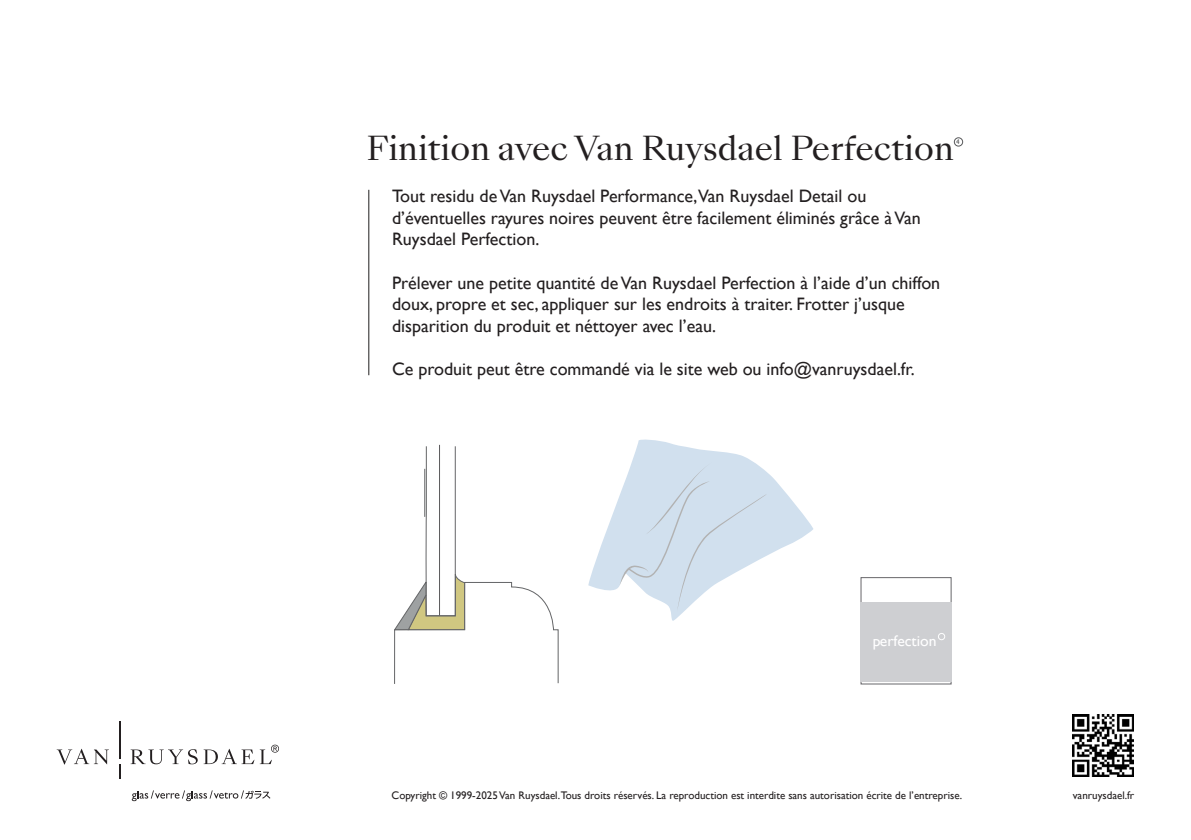
<style>
.page{position:relative;width:1191px;height:840px;background:#fff}
.page>*{position:absolute;margin:0;border:0;box-sizing:border-box;transform-origin:0 0}
.t1{font:32px "Sang Bleu Kingdom";color:#231f20}
.t2{font:18px/21.6px "Gill Sans";color:#231f20}
.t3{font:15.2px "Gill Sans";color:#fff}
.t4{font:11px "Gill Sans";color:#231f20}
.t5{font:7px "Gill Sans";color:#57585a}
</style>
<div class="page">
<svg style="left:588px;top:439px;width:225px;height:181px"></svg>
<svg style="left:619px;top:461px;width:148px;height:150px"></svg>
<div style="left:860px;top:577px;width:91px;height:107px;border:1px solid #67666a"></div>
<div style="left:860px;top:602px;width:91px;height:78px;background:#cecfd2"></div>
<div style="left:938px;top:632px;width:7px;height:7px;border:1px solid #fff;border-radius:50%"></div>
<hr style="left:439px;top:444px;width:1px;height:172px;background:#5a595b">
<svg style="left:394px;top:446px;width:165px;height:238px"></svg>
<hr style="left:368px;top:190px;width:1px;height:185px;background:#1f1e1e">
<div style="left:953px;top:137px;width:10px;height:9px;border:1px solid #57585a;border-radius:50%"></div>
<svg style="left:57px;top:748px;width:52px;height:16px"></svg>
<hr style="left:119px;top:721px;width:1px;height:37px;background:#231f20">
<svg style="left:119px;top:764px;width:1px;height:14px"></svg>
<svg style="left:204px;top:748px;width:50px;height:15px"></svg>
<svg style="left:131px;top:749px;width:67px;height:14px"></svg>
<svg style="left:260px;top:744px;width:19px;height:19px"></svg>
<svg style="left:132px;top:790px;width:138px;height:10px"></svg>
<img style="left:1072px;top:714px;width:61px;height:61px">
<p class="t1" style="left:366px;top:126px;width:589px">Finition avec Van Ruysdael Perfection</p>
<p class="t5" style="left:956px;top:138px;width:5px">4</p>
<p class="t2" style="left:392px;top:185px;width:530px">Tout residu de Van Ruysdael Performance,Van Ruysdael Detail ou d’éventuelles rayures noires peuvent être facilement éliminés grâce à Van<br>Ruysdael Perfection.</p>
<p class="t2" style="left:392px;top:271px;width:550px">Prélever une petite quantité de Van Ruysdael Perfection à l’aide d’un chiffon doux, propre et sec, appliquer sur les endroits à traiter. Frotter j’usque disparition du produit et néttoyer avec l’eau.</p>
<p class="t2" style="left:392px;top:358px;width:524px">Ce produit peut être commandé via le site web ou info@vanruysdael.fr.</p>
<p class="t3" style="left:872px;top:632px;width:66px">perfection</p>
<p class="t4" style="left:391px;top:787px;width:572px">Copyright © 1999-2025 Van Ruysdael.Tous droits réservés. La reproduction est interdite sans autorisation écrite de l’entreprise.</p>
<p class="t4" style="left:1072px;top:787px;width:63px">vanruysdael.fr</p>
</div>
